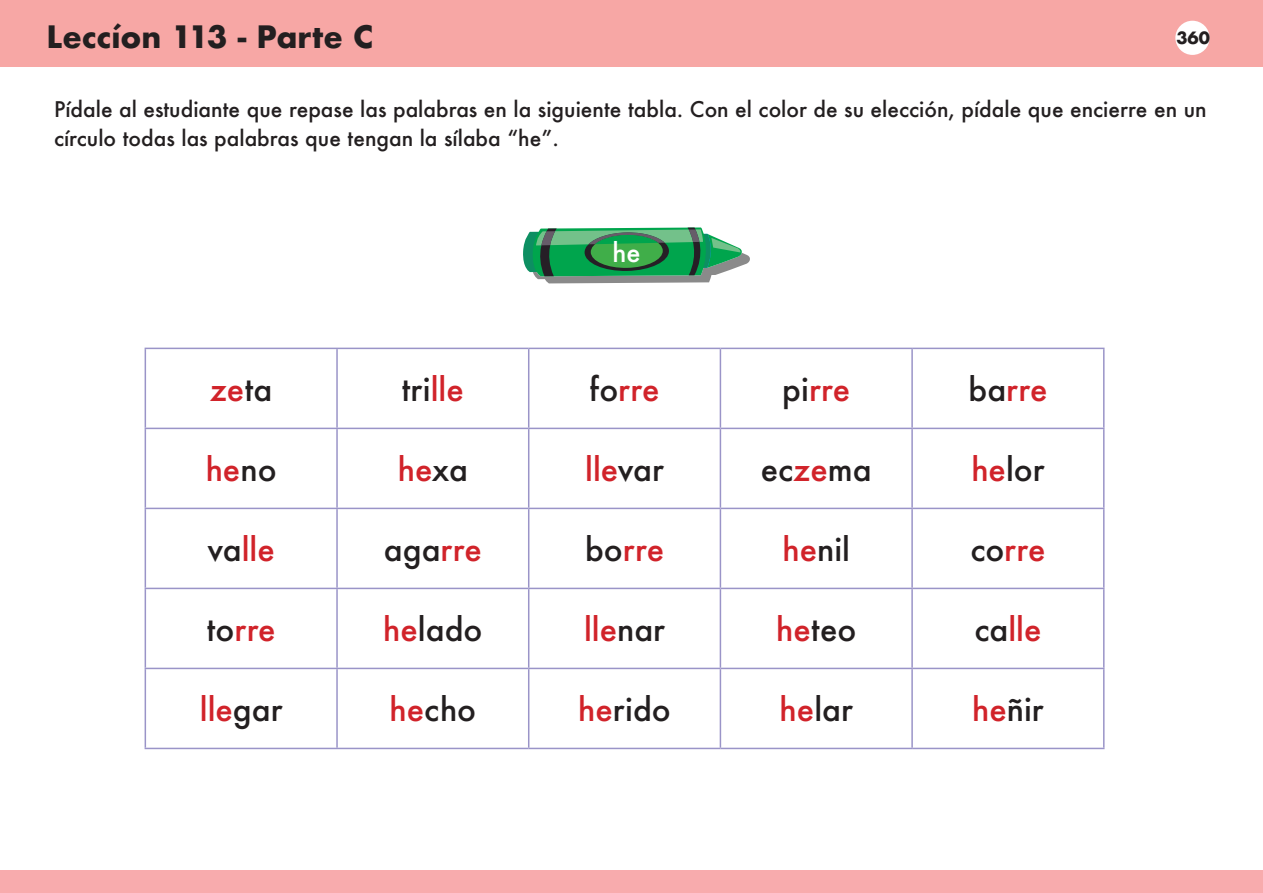
<style>
.page{position:relative;width:1263px;height:893px;background:#fff}
.page>*{position:absolute;margin:0;border:0;box-sizing:border-box;transform-origin:0 0}
.t1{font:500 31.5px "Futura";color:#d1232a}
.t2{font:500 31.5px "Futura";color:#231f20}
.t3{font:700 30px "Futura";color:#231f20}
.t4{font:500 25.5px "Futura";color:#fff}
.t5{font:500 21px/28.5px "Futura";color:#231f20}
.t6{font:700 16.5px "Futura";color:#231f20}
.s1{color:#231f20}
.s2{color:#d1232a}
</style>
<div class="page">
<div style="left:0;top:871px;width:1263px;height:22px;background:#f8abad"></div>
<hr style="left:145px;top:348px;width:192px;height:1px;background:#9a94c8">
<hr style="left:145px;top:349px;width:1px;height:79px;background:#9a94c8">
<hr style="left:337px;top:348px;width:192px;height:1px;background:#9a94c8">
<hr style="left:336px;top:349px;width:2px;height:79px;background:#9a94c8">
<hr style="left:529px;top:348px;width:191px;height:1px;background:#9a94c8">
<hr style="left:528px;top:349px;width:1px;height:79px;background:#9a94c8">
<hr style="left:720px;top:348px;width:192px;height:1px;background:#9a94c8">
<hr style="left:720px;top:349px;width:1px;height:79px;background:#9a94c8">
<hr style="left:912px;top:348px;width:192px;height:1px;background:#9a94c8">
<hr style="left:911px;top:349px;width:2px;height:79px;background:#9a94c8">
<hr style="left:1103px;top:349px;width:1px;height:79px;background:#9a94c8">
<hr style="left:145px;top:428px;width:192px;height:1px;background:#9a94c8">
<hr style="left:145px;top:429px;width:1px;height:79px;background:#9a94c8">
<hr style="left:337px;top:428px;width:192px;height:1px;background:#9a94c8">
<hr style="left:336px;top:429px;width:2px;height:79px;background:#9a94c8">
<hr style="left:529px;top:428px;width:191px;height:1px;background:#9a94c8">
<hr style="left:528px;top:429px;width:1px;height:79px;background:#9a94c8">
<hr style="left:720px;top:428px;width:192px;height:1px;background:#9a94c8">
<hr style="left:720px;top:429px;width:1px;height:79px;background:#9a94c8">
<hr style="left:912px;top:428px;width:192px;height:1px;background:#9a94c8">
<hr style="left:911px;top:429px;width:2px;height:79px;background:#9a94c8">
<hr style="left:1103px;top:429px;width:1px;height:79px;background:#9a94c8">
<hr style="left:145px;top:508px;width:192px;height:1px;background:#9a94c8">
<hr style="left:145px;top:509px;width:1px;height:79px;background:#9a94c8">
<hr style="left:337px;top:508px;width:192px;height:1px;background:#9a94c8">
<hr style="left:336px;top:509px;width:2px;height:79px;background:#9a94c8">
<hr style="left:529px;top:508px;width:191px;height:1px;background:#9a94c8">
<hr style="left:528px;top:509px;width:1px;height:79px;background:#9a94c8">
<hr style="left:720px;top:508px;width:192px;height:1px;background:#9a94c8">
<hr style="left:720px;top:509px;width:1px;height:79px;background:#9a94c8">
<hr style="left:912px;top:508px;width:192px;height:1px;background:#9a94c8">
<hr style="left:911px;top:509px;width:2px;height:79px;background:#9a94c8">
<hr style="left:1103px;top:509px;width:1px;height:79px;background:#9a94c8">
<hr style="left:145px;top:588px;width:192px;height:1px;background:#9a94c8">
<hr style="left:145px;top:589px;width:1px;height:79px;background:#9a94c8">
<hr style="left:337px;top:588px;width:192px;height:1px;background:#9a94c8">
<hr style="left:336px;top:589px;width:2px;height:79px;background:#9a94c8">
<hr style="left:529px;top:588px;width:191px;height:1px;background:#9a94c8">
<hr style="left:528px;top:589px;width:1px;height:79px;background:#9a94c8">
<hr style="left:720px;top:588px;width:192px;height:1px;background:#9a94c8">
<hr style="left:720px;top:589px;width:1px;height:79px;background:#9a94c8">
<hr style="left:912px;top:588px;width:192px;height:1px;background:#9a94c8">
<hr style="left:911px;top:589px;width:2px;height:79px;background:#9a94c8">
<hr style="left:1103px;top:589px;width:1px;height:79px;background:#9a94c8">
<hr style="left:145px;top:668px;width:192px;height:1px;background:#9a94c8">
<hr style="left:145px;top:669px;width:1px;height:79px;background:#9a94c8">
<hr style="left:337px;top:668px;width:192px;height:1px;background:#9a94c8">
<hr style="left:336px;top:669px;width:2px;height:79px;background:#9a94c8">
<hr style="left:529px;top:668px;width:191px;height:1px;background:#9a94c8">
<hr style="left:528px;top:669px;width:1px;height:79px;background:#9a94c8">
<hr style="left:720px;top:668px;width:192px;height:1px;background:#9a94c8">
<hr style="left:720px;top:669px;width:1px;height:79px;background:#9a94c8">
<hr style="left:912px;top:668px;width:192px;height:1px;background:#9a94c8">
<hr style="left:911px;top:669px;width:2px;height:79px;background:#9a94c8">
<hr style="left:1103px;top:669px;width:1px;height:79px;background:#9a94c8">
<hr style="left:145px;top:748px;width:192px;height:1px;background:#9a94c8">
<hr style="left:337px;top:748px;width:192px;height:1px;background:#9a94c8">
<hr style="left:529px;top:748px;width:191px;height:1px;background:#9a94c8">
<hr style="left:720px;top:748px;width:192px;height:1px;background:#9a94c8">
<hr style="left:912px;top:748px;width:192px;height:1px;background:#9a94c8">
<div style="left:0;top:0;width:1263px;height:66px;background:#f7a7a5"></div>
<svg style="left:523px;top:227px;width:227px;height:56px;background:#52a574"></svg>
<div style="left:1175px;top:21px;width:34px;height:34px;background:#fff;border-radius:50%"></div>
<p class="t3" style="left:47px;top:15px;width:328px">Leccíon 113 - Parte C</p>
<p class="t6" style="left:1176px;top:26px;width:35px">360</p>
<p class="t5" style="left:54px;top:95px;width:1154px">Pídale al estudiante que repase las palabras en la siguiente tabla. Con el color de su elección, pídale que encierre en un círculo todas las palabras que tengan la sílaba “he”.</p>
<p class="t4" style="left:612px;top:235px;width:30px">he</p>
<p class="t1" style="left:210px;top:368px;width:64px">ze<span class="s1">ta</span></p>
<p class="t2" style="left:402px;top:368px;width:63px">tri<span class="s2">lle</span></p>
<p class="t1" style="left:590px;top:368px;width:71px"><span class="s1">fo</span>rre</p>
<p class="t1" style="left:782px;top:368px;width:69px"><span class="s1">pi</span>rre</p>
<p class="t1" style="left:968px;top:368px;width:81px"><span class="s1">ba</span>rre</p>
<p class="t1" style="left:206px;top:448px;width:72px">he<span class="s1">no</span></p>
<p class="t1" style="left:398px;top:448px;width:72px">he<span class="s1">xa</span></p>
<p class="t1" style="left:585px;top:448px;width:80px">lle<span class="s1">var</span></p>
<p class="t2" style="left:761px;top:448px;width:112px">ec<span class="s2">ze</span>ma</p>
<p class="t2" style="left:971px;top:448px;width:75px"><span class="s2">he</span>lor</p>
<p class="t1" style="left:208px;top:528px;width:69px"><span class="s1">va</span>lle</p>
<p class="t2" style="left:384px;top:528px;width:99px">aga<span class="s2">rre</span></p>
<p class="t1" style="left:585px;top:528px;width:81px"><span class="s1">bo</span>rre</p>
<p class="t2" style="left:782px;top:528px;width:69px"><span class="s2">he</span>nil</p>
<p class="t1" style="left:970px;top:528px;width:77px"><span class="s1">co</span>rre</p>
<p class="t1" style="left:207px;top:608px;width:71px"><span class="s1">to</span>rre</p>
<p class="t2" style="left:383px;top:608px;width:101px"><span class="s2">he</span>lado</p>
<p class="t1" style="left:584px;top:608px;width:83px">lle<span class="s1">nar</span></p>
<p class="t2" style="left:776px;top:608px;width:82px"><span class="s2">he</span>teo</p>
<p class="t1" style="left:974px;top:608px;width:69px"><span class="s1">ca</span>lle</p>
<p class="t1" style="left:200px;top:688px;width:84px">lle<span class="s1">gar</span></p>
<p class="t2" style="left:389px;top:688px;width:88px"><span class="s2">he</span>cho</p>
<p class="t2" style="left:578px;top:688px;width:94px"><span class="s2">he</span>rido</p>
<p class="t2" style="left:780px;top:688px;width:75px"><span class="s2">he</span>lar</p>
<p class="t2" style="left:972px;top:688px;width:73px"><span class="s2">he</span>ñir</p>
</div>
